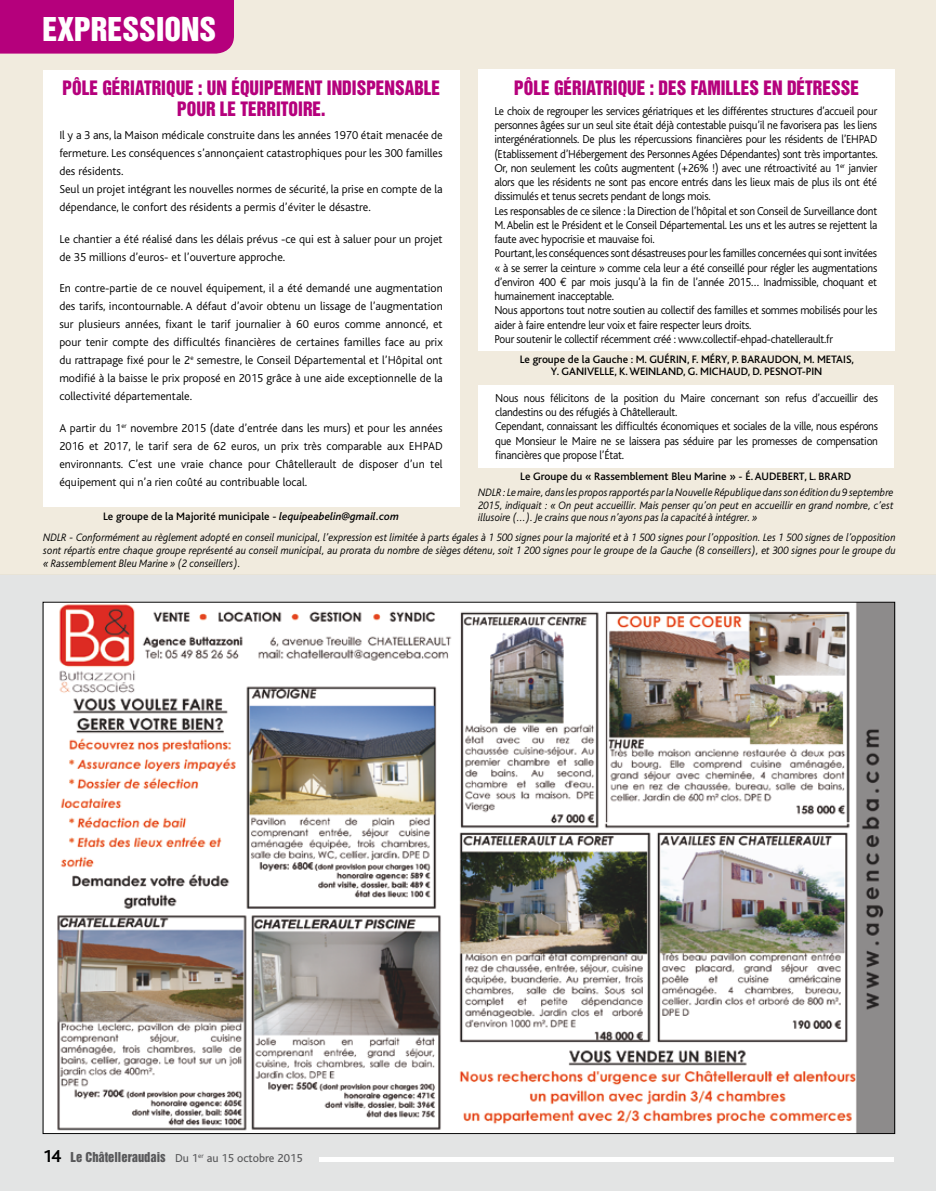
<style>
.page{position:relative;width:936px;height:1191px;background:#fff}
.page>*{position:absolute;margin:0;border:0;box-sizing:border-box;transform-origin:0 0}
.t1{font:30px "Helvetica Inserat";color:#fff}
.t2{font:18.15px/21.1px "Helvetica Inserat";color:#b5007c;text-align:center;scale:.95 1}
.t3{font:300 12px/14.2px "Bliss";letter-spacing:-.02em;color:#000;scale:.95 1}
.t4{font:300 12px/18px "Bliss";letter-spacing:-.02em;color:#000;text-align:justify}
.t5{font:300 12px/18px "Bliss";color:#000}
.t6{font:12px "Bliss";color:#58585a}
.t7{font:italic 300 11.25px/12.8px "Bliss";color:#000;text-align:justify;scale:.95 1}
.t8{font:500 11.25px "Bliss";color:#000}
.s1{font-style:italic}
.s2{font-family:"Euro Mono";font-weight:400}
.s3{font-weight:700;font-size:18px;color:#000}
.s4{font-family:"Helvetica Inserat";font-size:12.45px}
</style>
<div class="page">
<div style="left:0;top:574px;width:935px;height:617px;background:#e3e4e4"></div>
<hr style="left:319px;top:1157px;width:574px;height:4px;background:#fff">
<img style="left:54px;top:604px;width:839px;height:528px">
<div style="left:0;top:0;width:935px;height:574px;background:#f1ebde"></div>
<div style="left:0;top:0;width:234px;height:54px;background:#b5007c"></div>
<div style="left:478px;top:70px;width:417px;height:281px;background:#fff"></div>
<div style="left:43px;top:70px;width:416px;height:436px;background:#fff"></div>
<div style="left:478px;top:385px;width:416px;height:83px;background:#fff"></div>
<h1 class="t1" style="left:43px;top:11px;width:175px">EXPRESSIONS</h1>
<h2 class="t2" style="left:62px;top:78px;width:399px">PÔLE GÉRIATRIQUE : UN ÉQUIPEMENT INDISPENSABLE<br>POUR LE TERRITOIRE.</h2>
<p class="t5" style="left:59px;top:126px;width:385px">Il y a 3 ans, la Maison médicale construite dans les années 1970 était menacée de fermeture. Les conséquences s’annonçaient catastrophiques pour les 300 familles des résidents.<br>Seul un projet intégrant les nouvelles normes de sécurité, la prise en compte de la dépendance, le confort des résidents a permis d’éviter le désastre.</p>
<p class="t5" style="left:59px;top:230px;width:385px">Le chantier a été réalisé dans les délais prévus -ce qui est à saluer pour un projet de 35 millions d’euros- et l’ouverture approche.</p>
<p class="t4" style="left:59px;top:279px;width:385px">En contre-partie de ce nouvel équipement, il a été demandé une augmentation des tarifs, incontournable. A défaut d’avoir obtenu un lissage de l’augmentation sur plusieurs années, fixant le tarif journalier à 60 euros comme annoncé, et pour tenir compte des difficultés financières de certaines familles face au prix du rattrapage fixé pour le 2<sup>e</sup> semestre, le Conseil Départemental et l’Hôpital ont modifié à la baisse le prix proposé en 2015 grâce à une aide exceptionnelle de la collectivité départementale.</p>
<p class="t4" style="left:59px;top:419px;width:385px">A partir du 1<sup>er</sup> novembre 2015 (date d’entrée dans les murs) et pour les années 2016 et 2017, le tarif sera de 62 euros, un prix très comparable aux EHPAD environnants. C’est une vraie chance pour Châtellerault de disposer d’un tel équipement qui n’a rien coûté au contribuable local.</p>
<p class="t8" style="left:103px;top:510px;width:297px">Le groupe de la Majorité municipale - <span class="s1">lequipeabelin@gmail.com</span></p>
<h2 class="t2" style="left:514px;top:78px;width:364px">PÔLE GÉRIATRIQUE : DES FAMILLES EN DÉTRESSE</h2>
<p class="t3" style="left:494px;top:104px;width:405px">Le choix de regrouper les services gériatriques et les différentes structures d’accueil pour personnes âgées sur un seul site était déjà contestable puisqu’il ne favorisera pas les liens intergénérationnels. De plus les répercussions financières pour les résidents de l’EHPAD (Etablissement d’Hébergement des Personnes Agées Dépendantes) sont très importantes.<br>Or, non seulement les coûts augmentent (+26% !) avec une rétroactivité au 1<sup>er</sup> janvier alors que les résidents ne sont pas encore entrés dans les lieux mais de plus ils ont été dissimulés et tenus secrets pendant de longs mois.<br>Les responsables de ce silence : la Direction de l’hôpital et son Conseil de Surveillance dont M. Abelin est le Président et le Conseil Départemental. Les uns et les autres se rejettent la faute avec hypocrisie et mauvaise foi.<br>Pourtant, les conséquences sont désastreuses pour les familles concernées qui sont invitées « à se serrer la ceinture » comme cela leur a été conseillé pour régler les augmentations d’environ 400 <span class="s2">€</span> par mois jusqu’à la fin de l’année 2015… Inadmissible, choquant et humainement inacceptable.<br>Nous apportons tout notre soutien au collectif des familles et sommes mobilisés pour les aider à faire entendre leur voix et faire respecter leurs droits.<br>Pour soutenir le collectif récemment créé : www.collectif-ehpad-chatellerault.fr</p>
<p class="t8" style="left:519px;top:353px;width:144px">Le groupe de la Gauche : M. Guérin</p>
<p class="t8" style="left:687px;top:353px;width:69px">, F. Méry, P. Baraudon</p>
<p class="t8" style="left:798px;top:353px;width:34px">, M. Metais</p>
<p class="t8" style="left:851px;top:353px;width:4px">,</p>
<p class="t8" style="left:551px;top:365px;width:25px">Y. Ganivelle</p>
<p class="t8" style="left:614px;top:365px;width:33px">, K. Weinland</p>
<p class="t8" style="left:683px;top:365px;width:34px">, G. Michaud</p>
<p class="t8" style="left:747px;top:365px;width:30px">, D. Pesnot</p>
<p class="t8" style="left:801px;top:365px;width:16px">-Pin</p>
<p class="t3" style="left:495px;top:391px;width:404px">Nous nous félicitons de la position du Maire concernant son refus d’accueillir des clandestins ou des réfugiés à Châtellerault.<br>Cependant, connaissant les difficultés économiques et sociales de la ville, nous espérons que Monsieur le Maire ne se laissera pas séduire par les promesses de compensation financières que propose l’état.</p>
<p class="t8" style="left:520px;top:470px;width:249px">Le Groupe du « Rassemblement Bleu Marine » - é. Audebert</p>
<p class="t8" style="left:804px;top:470px;width:28px">, L. Brard</p>
<p class="t7" style="left:478px;top:486px;width:438px">NDLR : Le maire, dans les propos rapportés par la Nouvelle République dans son édition du 9 septembre 2015, indiquait : « On peut accueillir. Mais penser qu’on peut en accueillir en grand nombre, c’est illusoire (...). Je crains que nous n’ayons pas la capacité à intégrer. »</p>
<p class="t7" style="left:43px;top:531px;width:898px">NDLR - Conformément au règlement adopté en conseil municipal, l’expression est limitée à parts égales à 1 500 signes pour la majorité et à 1 500 signes pour l’opposition. Les 1 500 signes de l’opposition sont répartis entre chaque groupe représenté au conseil municipal, au prorata du nombre de sièges détenu, soit 1 200 signes pour le groupe de la Gauche (8 conseillers), et 300 signes pour le groupe du « Rassemblement Bleu Marine » (2 conseillers).</p>
<p class="t6" style="left:43px;top:1152px;width:261px"><span class="s3">14</span> <span class="s4">LE CHÂTELLERAUDAIS</span> Du 1<sup>er</sup> au 15 octobre 2015</p>
</div>
